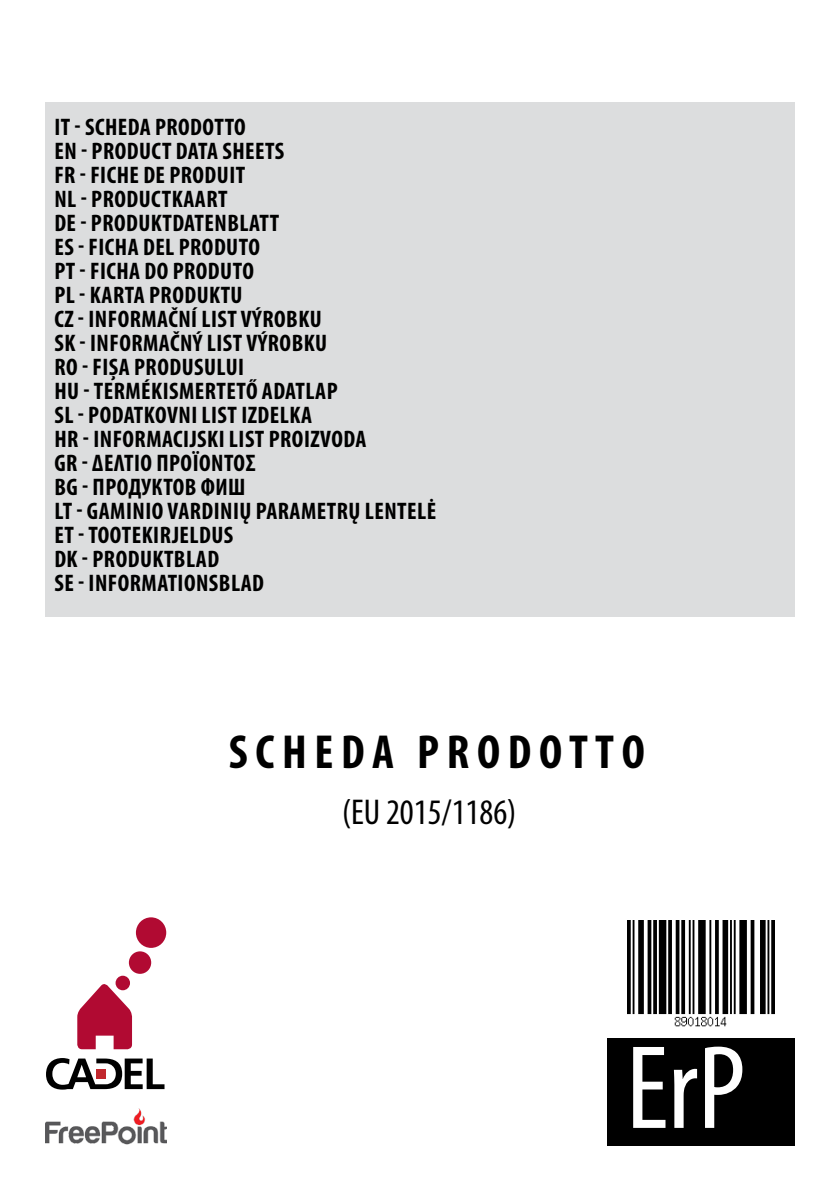
<style>
.page{position:relative;width:840px;height:1191px;background:#fff}
.page>*{position:absolute;margin:0;border:0;box-sizing:border-box;transform-origin:0 0}
.t1{font:condensed 120px "Myriad Pro";color:#fff}
.t2{font:700 condensed 48px "Myriad Pro";color:#000}
.t3{font:condensed 36px "Myriad Pro";color:#000}
.t4{font:700 condensed 24px/24px "Myriad Pro";letter-spacing:.02em;color:#000}
</style>
<div class="page">
<div style="left:45px;top:102px;width:749px;height:514px;background:#dcddde"></div>
<svg style="left:46px;top:1058px;width:118px;height:31px"></svg>
<svg style="left:115px;top:975px;width:15px;height:15px"></svg>
<div style="left:129px;top:951px;width:22px;height:22px;background:#b10a32;border-radius:50%"></div>
<div style="left:136px;top:917px;width:30px;height:31px;background:#b10a32;border-radius:50%"></div>
<svg style="left:77px;top:982px;width:55px;height:67px"></svg>
<img style="left:45px;top:1108px;width:122px;height:37px">
<div style="left:606px;top:1037px;width:188px;height:108px;background:#000"></div>
<img style="left:627px;top:920px;width:147px;height:107px">
<p class="t4" style="left:54px;top:115px;width:383px">IT - SCHEDA PRODOTTO<br>EN - PRODUCT DATA SHEETS<br>FR - FICHE DE PRODUIT<br>NL - PRODUCTKAART<br>DE - PRODUKTDATENBLATT<br>ES - FICHA DEL PRODUTO<br>PT - FICHA DO PRODUTO<br>PL - KARTA PRODUKTU<br>CZ - INFORMAČNÍ LIST VÝROBKU<br>SK - INFORMAČNÝ LIST VÝROBKU<br>RO - FIȘA PRODUSULUI<br>HU - TERMÉKISMERTETŐ ADATLAP<br>SL - PODATKOVNI LIST IZDELKA<br>HR - INFORMACIJSKI LIST PROIZVODA<br>GR - ΔΕΛΤΙΟ ΠΡΟΪΌΝΤΟΣ<br>BG - ПРОДУКТОВ ФИШ<br>LT - GAMINIO VARDINIŲ PARAMETRŲ LENTELĖ<br>ET - TOOTEKIRJELDUS<br>DK - PRODUKTBLAD<br>SE - INFORMATIONSBLAD</p>
<h2 class="t2" style="left:229px;top:721px;width:417px">S C H E D A P R O D O T T O</h2>
<h3 class="t3" style="left:342px;top:790px;width:176px">(EU 2015/1186)</h3>
<h1 class="t1" style="left:625px;top:1015px;width:121px">ErP</h1>
</div>
